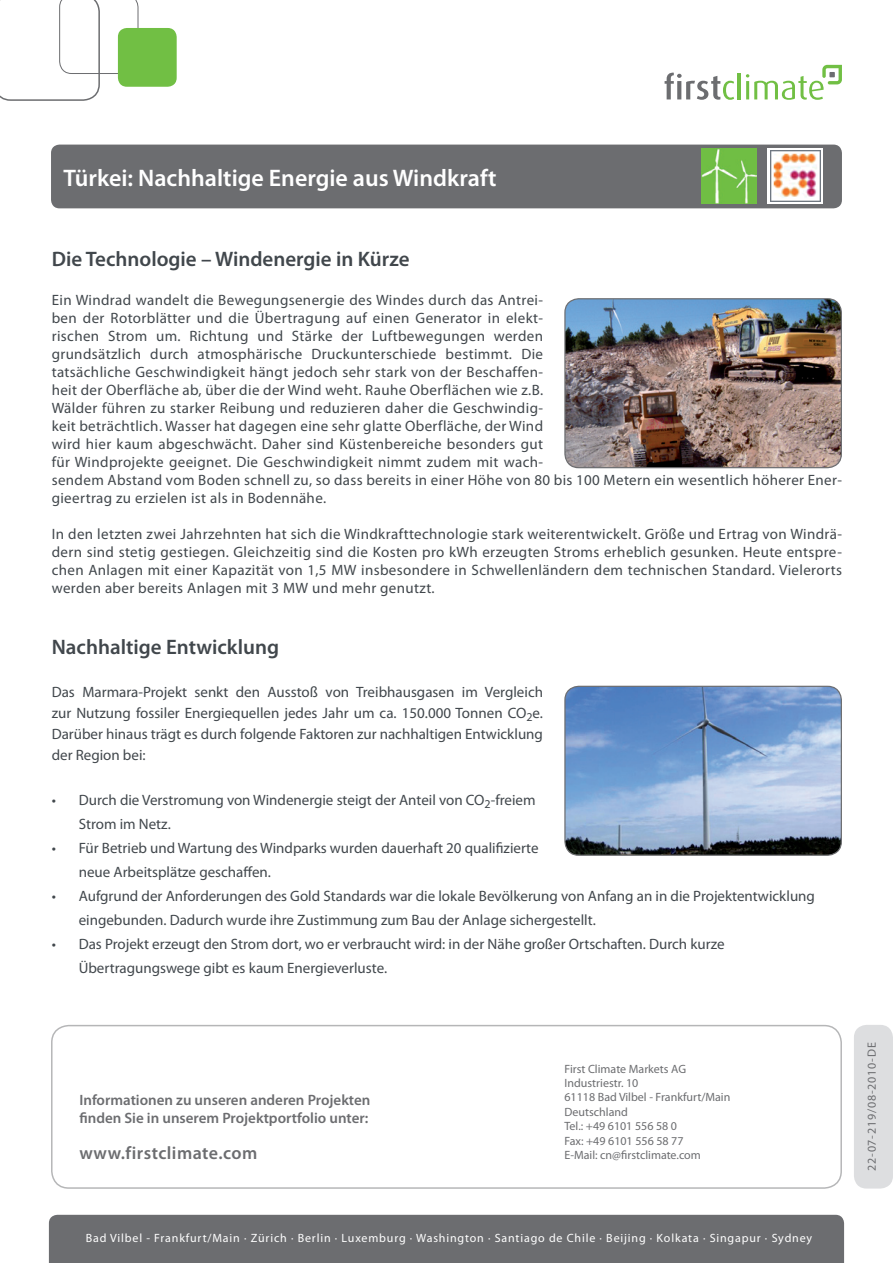
<style>
.page{position:relative;width:893px;height:1263px;background:#fff}
.page>*{position:absolute;margin:0;border:0;box-sizing:border-box;transform-origin:0 0}
.t1{font:600 24px "Myriad Pro";color:#fff}
.t2{font:600 21px "Myriad Pro";color:#41474c}
.t3{font:600 18px "Myriad Pro";letter-spacing:.025em;color:#6c6d70}
.t4{font:15px/18px "Myriad Pro";letter-spacing:.025em;color:#41474c;text-align:justify}
.t5{font:15px/24px "Myriad Pro";color:#41474c}
.t6{font:600 15px/18px "Myriad Pro";color:#6c6d70}
.t7{font:12px/14.4px "Myriad Pro";color:#6c6d70}
.t8{font:12px "Myriad Pro";letter-spacing:.07em;color:#fff}
.t9{font:12px "Myriad Pro";letter-spacing:.07em;color:#6c6d70}
</style>
<div class="page">
<div style="left:49px;top:1215px;width:795px;height:48px;background:#6c6d70"></div>
<svg style="left:665px;top:72px;width:69px;height:28px"></svg>
<hr style="left:738px;top:73px;width:3px;height:26px;background:#71bf44">
<svg style="left:746px;top:65px;width:96px;height:35px"></svg>
<svg style="left:0;top:0;width:138px;height:101px"></svg>
<div style="left:51px;top:145px;width:791px;height:63px;background:#6c6d70;border-radius:9px"></div>
<div style="left:118px;top:28px;width:59px;height:59px;background:#71bf44;border-radius:9px"></div>
<div style="left:51px;top:1025px;width:791px;height:164px;border:2px solid #6c6d70;border-radius:17px"></div>
<div style="left:854px;top:1025px;width:39px;height:163px;background:#dddee0;border-radius:13px"></div>
<img style="left:565px;top:299px;width:276px;height:169px">
<div style="left:564px;top:298px;width:278px;height:170px;border:1px solid #6c6d70;border-radius:14px"></div>
<img style="left:565px;top:686px;width:276px;height:169px">
<div style="left:564px;top:686px;width:278px;height:170px;border:1px solid #6c6d70;border-radius:14px"></div>
<div style="left:767px;top:149px;width:56px;height:55px;background:linear-gradient(to bottom,#fff,#fff)"></div>
<img style="left:770px;top:151px;width:51px;height:51px">
<img style="left:701px;top:149px;width:55px;height:55px">
<h1 class="t1" style="left:63px;top:162px;width:435px">Türkei: Nachhaltige Energie aus Windkraft</h1>
<h2 class="t2" style="left:52px;top:245px;width:359px">Die Technologie – Windenergie in Kürze</h2>
<p class="t4" style="left:52px;top:291px;width:792px;text-align:left">Ein Windrad wandelt die Bewegungsenergie des Windes durch das Antrei-<br>ben der Rotorblätter und die Übertragung auf einen Generator in elekt-<br>rischen Strom um. Richtung und Stärke der Luftbewegungen werden<br>grundsätzlich durch atmosphärische Druckunterschiede bestimmt. Die<br>tatsächliche Geschwindigkeit hängt jedoch sehr stark von der Beschaffen-<br>heit der Oberfläche ab, über die der Wind weht. Rauhe Oberflächen wie z.B.<br>Wälder führen zu starker Reibung und reduzieren daher die Geschwindig-<br>keit beträchtlich. Wasser hat dagegen eine sehr glatte Oberfläche, der Wind<br>wird hier kaum abgeschwächt. Daher sind Küstenbereiche besonders gut<br>für Windprojekte geeignet. Die Geschwindigkeit nimmt zudem mit wach-<br>sendem Abstand vom Boden schnell zu, so dass bereits in einer Höhe von 80 bis 100 Metern ein wesentlich höherer Ener&shy;gieertrag zu erzielen ist als in Bodennähe.</p>
<p class="t4" style="left:52px;top:525px;width:792px">In den letzten zwei Jahrzehnten hat sich die Windkrafttechnologie stark weiterentwickelt. Größe und Ertrag von Windrä&shy;dern sind stetig gestiegen. Gleichzeitig sind die Kosten pro kWh erzeugten Stroms erheblich gesunken. Heute entspre&shy;chen Anlagen mit einer Kapazität von 1,5 MW insbesondere in Schwellenländern dem technischen Standard. Vielerorts werden aber bereits Anlagen mit 3 MW und mehr genutzt.</p>
<h2 class="t2" style="left:52px;top:634px;width:229px">Nachhaltige Entwicklung</h2>
<p class="t4" style="left:52px;top:681px;width:493px;line-height:21px">Das Marmara-Projekt senkt den Ausstoß von Treibhausgasen im Vergleich zur Nutzung fossiler Energiequellen jedes Jahr um ca. 150.000 Tonnen CO<sub>2</sub>e.<br>Darüber hinaus trägt es durch folgende Faktoren zur nachhaltigen Entwicklung der Region bei:</p>
<p class="t5" style="left:79px;top:788px;width:458px;text-indent:-27px">• Durch die Verstromung von Windenergie steigt der Anteil von CO<sub>2</sub>-freiem<br>Strom im Netz.</p>
<p class="t5" style="left:79px;top:836px;width:461px;text-indent:-27px">• Für Betrieb und Wartung des Windparks wurden dauerhaft 20 qualifizierte neue Arbeitsplätze geschaffen.</p>
<p class="t5" style="left:79px;top:884px;width:738px;text-indent:-27px">• Aufgrund der Anforderungen des Gold Standards war die lokale Bevölkerung von Anfang an in die Projektentwicklung eingebunden. Dadurch wurde ihre Zustimmung zum Bau der Anlage sichergestellt.</p>
<p class="t5" style="left:79px;top:932px;width:647px;text-indent:-27px">• Das Projekt erzeugt den Strom dort, wo er verbraucht wird: in der Nähe großer Ortschaften. Durch kurze<br>Übertragungswege gibt es kaum Energieverluste.</p>
<p class="t6" style="left:79px;top:1091px;width:293px">Informationen zu unseren anderen Projekten finden Sie in unserem Projektportfolio unter:</p>
<p class="t3" style="left:79px;top:1142px;width:179px">www.firstclimate.com</p>
<p class="t7" style="left:564px;top:1061px;width:167px">First Climate Markets AG<br>Industriestr. 10<br>61118 Bad Vilbel - Frankfurt/Main<br>Deutschland<br>Tel.: +49 6101 556 58 0<br>Fax: +49 6101 556 58 77<br>E-Mail: cn@firstclimate.com</p>
<p class="t8" style="left:86px;top:1231px;width:728px">Bad Vilbel - Frankfurt/Main · Zürich · Berlin · Luxemburg · Washington · Santiago de Chile · Beijing · Kolkata · Singapur · Sydney</p>
<p class="t9" style="left:864px;top:1171px;width:130px;rotate:-90deg">22-07-219/08-2010-DE</p>
</div>
